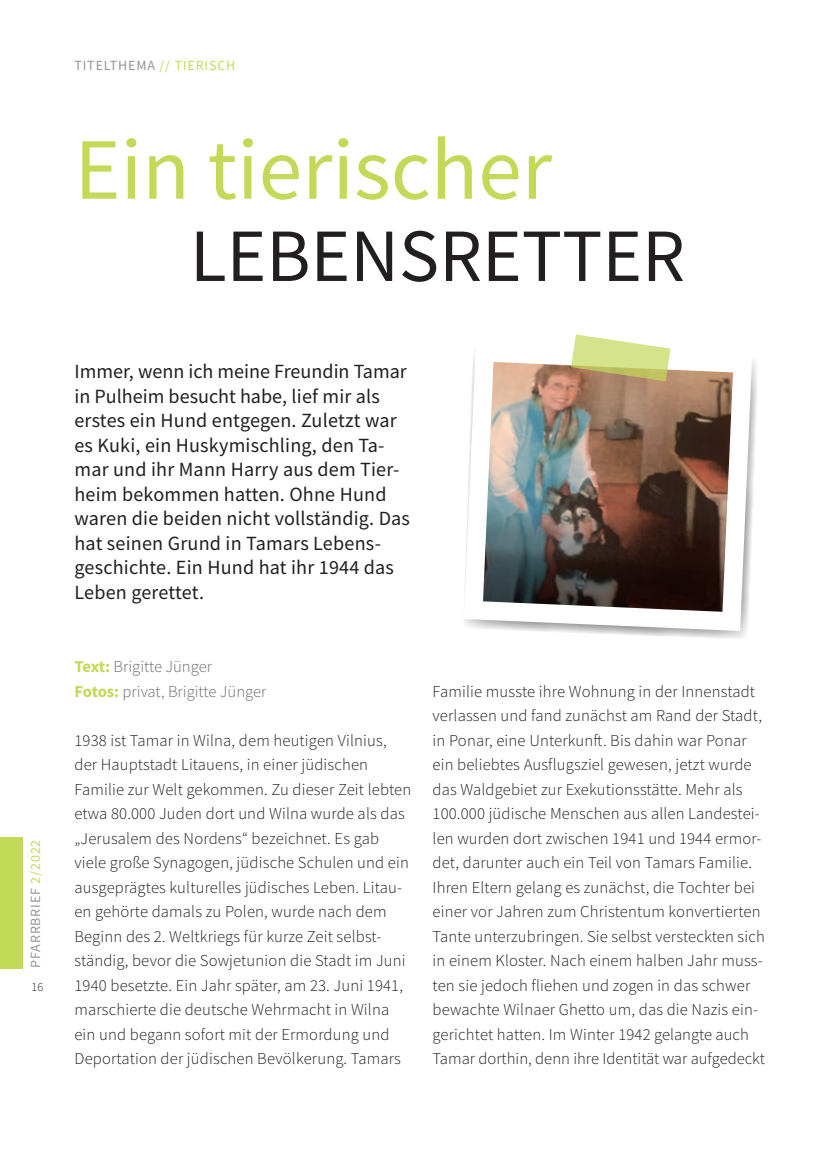
<style>
.page{position:relative;width:819px;height:1166px;background:#fff}
.page>*{position:absolute;margin:0;border:0;box-sizing:border-box;transform-origin:0 0}
.t1{font:87.5px "Source Sans Pro";color:#c3d958}
.t2{font:75.25px "Source Sans Pro";color:#231f20}
.t3{font:20.12px/24.5px "Source Sans Pro";letter-spacing:.01em;color:#231f20}
.t4{font:300 16.62px/24.5px "Source Sans Pro";letter-spacing:.01em;color:#231f20}
.t5{font:300 16.62px/24.5px "Source Sans Pro";color:#6c6d70}
.t6{font:14px "Source Sans Pro";letter-spacing:.06em;color:#939598}
.t7{font:300 12.25px "Source Sans Pro";color:#231f20}
.s1{color:#c3d958}
.s2{font-weight:700;color:#c3d958}
</style>
<div class="page">
<div style="left:0;top:837px;width:22px;height:131px;background:#c3d958"></div>
<svg style="left:539px;top:360px;width:218px;height:279px"></svg>
<svg style="left:464px;top:348px;width:288px;height:283px"></svg>
<img style="left:483px;top:362px;width:250px;height:250px">
<svg style="left:571px;top:334px;width:99px;height:47px"></svg>
<p class="t6" style="left:74px;top:56px;width:162px">TITELTHEMA <span class="s1">// TIERISCH</span></p>
<h1 class="t1" style="left:74px;top:114px;width:479px">Ein tierischer</h1>
<h2 class="t2" style="left:190px;top:208px;width:496px">LEBENSRETTER</h2>
<p class="t6" style="left:26px;top:967px;width:129px;rotate:-90deg">PFARRBRIEF <span class="s1">2/2022</span></p>
<p class="t7" style="left:32px;top:979px;width:13px">16</p>
<p class="t3" style="left:74px;top:359px;width:337px">Immer, wenn ich meine Freundin Tamar in Pulheim besucht habe, lief mir als erstes ein Hund entgegen. Zuletzt war es Kuki, ein Huskymischling, den Ta&shy;mar und ihr Mann Harry aus dem Tier&shy;heim bekommen hatten. Ohne Hund waren die beiden nicht vollständig. Das hat seinen Grund in Tamars Lebens&shy;geschichte. Ein Hund hat ihr 1944 das Leben gerettet.</p>
<p class="t5" style="left:74px;top:654px;width:193px"><span class="s2">Text:</span> Brigitte Jünger<br><span class="s2">Fotos:</span> privat, Brigitte Jünger</p>
<p class="t4" style="left:74px;top:728px;width:338px">1938 ist Tamar in Wilna, dem heutigen Vilnius, der Hauptstadt Litauens, in einer jüdischen Familie zur Welt gekommen. Zu dieser Zeit lebten etwa 80.000 Juden dort und Wilna wurde als das „Jerusalem des Nordens“ bezeichnet. Es gab viele große Synagogen, jüdische Schulen und ein ausgeprägtes kulturelles jüdisches Leben. Litau&shy;en gehörte damals zu Polen, wurde nach dem Beginn des 2. Weltkriegs für kurze Zeit selbst&shy;ständig, bevor die Sowjetunion die Stadt im Juni 1940 besetzte. Ein Jahr später, am 23. Juni 1941, marschierte die deutsche Wehrmacht in Wilna ein und begann sofort mit der Ermordung und Deportation der jüdischen Bevölkerung. Tamars</p>
<p class="t4" style="left:432px;top:679px;width:334px">Familie musste ihre Wohnung in der Innenstadt verlassen und fand zunächst am Rand der Stadt, in Ponar, eine Unterkunft. Bis dahin war Ponar ein beliebtes Ausflugsziel gewesen, jetzt wurde das Waldgebiet zur Exekutionsstätte. Mehr als 100.000 jüdische Menschen aus allen Landestei&shy;len wurden dort zwischen 1941 und 1944 ermor&shy;det, darunter auch ein Teil von Tamars Familie.<br>Ihren Eltern gelang es zunächst, die Tochter bei einer vor Jahren zum Christentum konvertierten Tante unterzubringen. Sie selbst versteckten sich in einem Kloster. Nach einem halben Jahr muss&shy;ten sie jedoch fliehen und zogen in das schwer bewachte Wilnaer Ghetto um, das die Nazis ein&shy;gerichtet hatten. Im Winter 1942 gelangte auch Tamar dorthin, denn ihre Identität war aufgedeckt</p>
</div>
